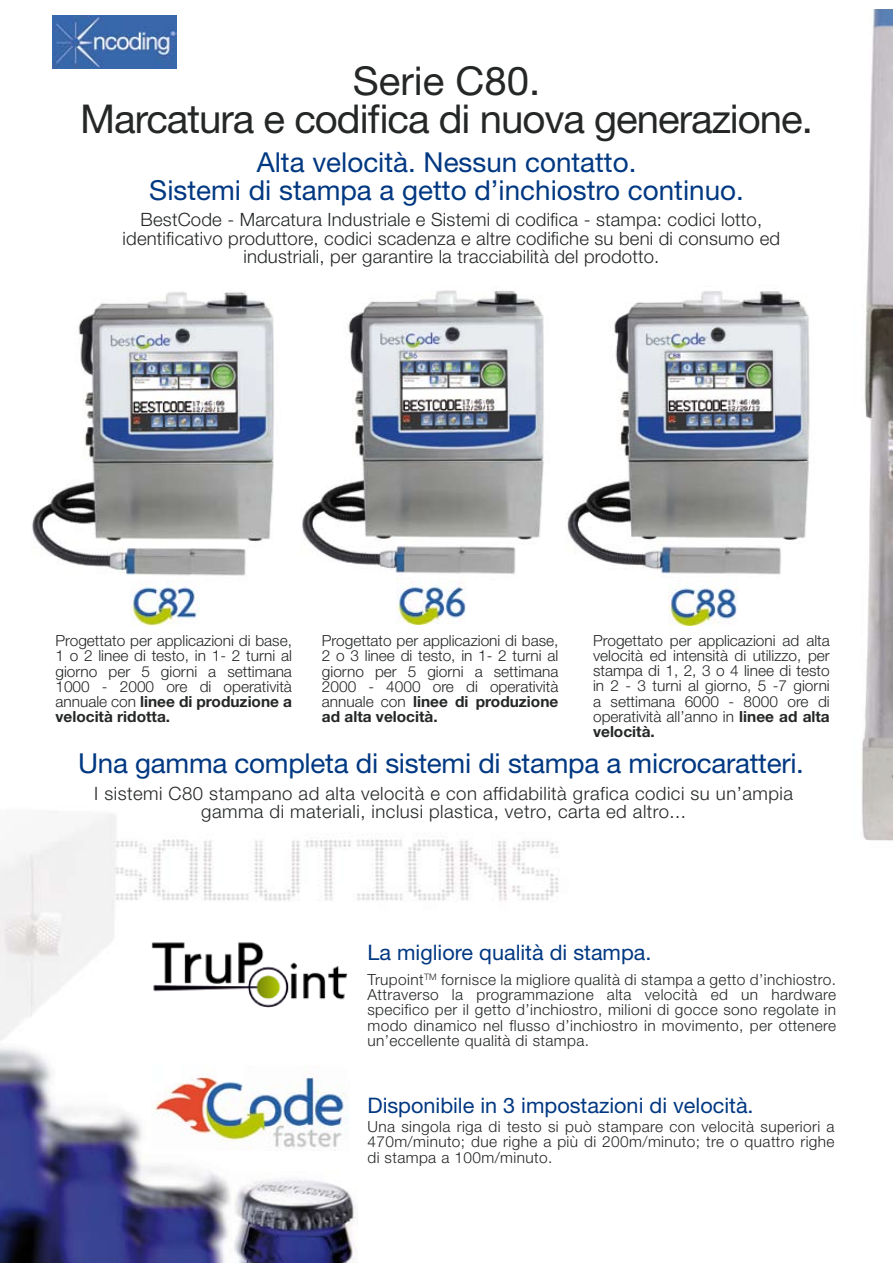
<style>
.page{position:relative;width:893px;height:1263px;background:#fff}
.page>*{position:absolute;margin:0;border:0;box-sizing:border-box;transform-origin:0 0}
.t1{font:39.75px/38.2px "Helvetica Neue LT Std";letter-spacing:-.025em;color:#252727;text-align:center}
.t2{font:27.6px/27.6px "Helvetica Neue LT Std";color:#003882;text-align:center}
.t3{font:21.45px "Helvetica Neue LT Std";color:#003882}
.t4{font:300 18.3px/18.3px "Helvetica Neue LT Std";letter-spacing:.01em;color:#252727;text-align:center}
.t5{font:300 15.3px/15.3px "Helvetica Neue LT Std";color:#252727;text-align:justify}
.s1{font-weight:700}
</style>
<div class="page">
<img style="left:861px;top:10px;width:32px;height:831px">
<img style="left:0;top:812px;width:559px;height:229px">
<img style="left:0;top:1048px;width:358px;height:215px">
<img style="left:32px;top:291px;width:242px;height:285px">
<img style="left:301px;top:290px;width:243px;height:291px">
<img style="left:567px;top:291px;width:243px;height:284px">
<img style="left:130px;top:580px;width:69px;height:46px">
<img style="left:397px;top:580px;width:70px;height:44px">
<img style="left:668px;top:583px;width:70px;height:43px">
<img style="left:53px;top:16px;width:124px;height:52px">
<img style="left:148px;top:939px;width:201px;height:68px">
<img style="left:152px;top:1066px;width:197px;height:85px">
<h1 class="t1" style="left:80px;top:61px;width:734px">Serie C80.<br>Marcatura e codifica di nuova generazione.</h1>
<h2 class="t2" style="left:149px;top:148px;width:596px">Alta velocità. Nessun contatto.<br>Sistemi di stampa a getto d’inchiostro continuo.</h2>
<p class="t4" style="left:123px;top:210px;width:659px">BestCode - Marcatura Industriale e Sistemi di codifica - stampa: codici lotto, identificativo produttore, codici scadenza e altre codifiche su beni di consumo ed industriali, per garantire la tracciabilità del prodotto.</p>
<p class="t5" style="left:55px;top:632px;width:238px">Progettato per applicazioni di base, 1 o 2 linee di testo, in 1- 2 turni al giorno per 5 giorni a settimana 1000 - 2000 ore di operatività annuale con <span class="s1">linee di produzione a velocità ridotta.</span></p>
<p class="t5" style="left:322px;top:632px;width:238px">Progettato per applicazioni di base, 2 o 3 linee di testo, in 1- 2 turni al giorno per 5 giorni a settimana 2000 - 4000 ore di operatività annuale con <span class="s1">linee di produzione ad alta velocità.</span></p>
<p class="t5" style="left:593px;top:632px;width:238px">Progettato per applicazioni ad alta velocità ed intensità di utilizzo, per stampa di 1, 2, 3 o 4 linee di testo in 2 - 3 turni al giorno, 5 -7 giorni a settimana 6000 - 8000 ore di operatività all’anno in <span class="s1">linee ad alta velocità.</span></p>
<h2 class="t2" style="left:78px;top:749px;width:727px">Una gamma completa di sistemi di stampa a microcaratteri.</h2>
<p class="t4" style="left:94px;top:783px;width:700px">I sistemi C80 stampano ad alta velocità e con affidabilità grafica codici su un’ampia gamma di materiali, inclusi plastica, vetro, carta ed altro...</p>
<h3 class="t3" style="left:367px;top:939px;width:286px">La migliore qualità di stampa.</h3>
<p class="t5" style="left:367px;top:971px;width:470px">Trupoint<sup>TM</sup> fornisce la migliore qualità di stampa a getto d’inchiostro.<br>Attraverso la programmazione alta velocità ed un hardware specifico per il getto d’inchiostro, milioni di gocce sono regolate in modo dinamico nel flusso d’inchiostro in movimento, per ottenere un’eccellente qualità di stampa.</p>
<h3 class="t3" style="left:367px;top:1092px;width:388px">Disponibile in 3 impostazioni di velocità.</h3>
<p class="t5" style="left:367px;top:1119px;width:469px">Una singola riga di testo si può stampare con velocità superiori a 470m/minuto; due righe a più di 200m/minuto; tre o quattro righe di stampa a 100m/minuto.</p>
</div>
